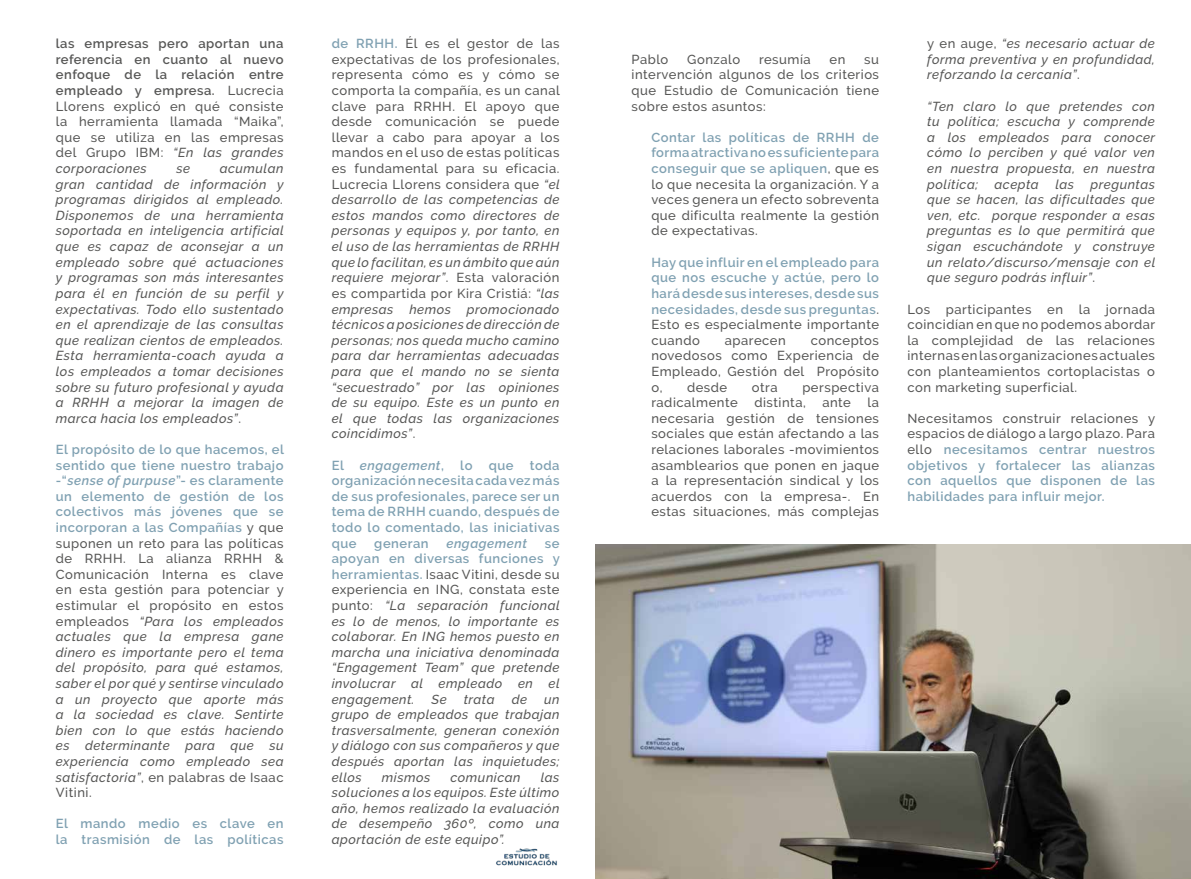
<style>
.page{position:relative;width:1191px;height:879px;background:#fff}
.page>*{position:absolute;margin:0;border:0;box-sizing:border-box;transform-origin:0 0}
.t1{font:italic 500 13px/15.6px "Raleway";letter-spacing:.04em;color:#575756;text-align:justify}
.t2{font:500 13px/15.6px "Raleway";letter-spacing:.04em;color:#575756;text-align:justify}
.t3{font:600 13px/15.6px "Raleway";letter-spacing:.04em;color:#80a1b2;text-align:justify}
.t4{font:italic 600 13px "Raleway";letter-spacing:.04em;color:#80a1b2}
.s1{font-weight:600}
.s2{font-style:italic}
.s3{font-style:normal}
.s4{font-weight:600;font-style:normal;color:#80a1b2}
.s5{font-weight:600;color:#80a1b2}
.s6{font-weight:500;color:#575756}
</style>
<div class="page">
<img style="left:595px;top:544px;width:596px;height:335px">
<img style="left:496px;top:848px;width:61px;height:18px">
<p class="t2" style="left:56px;top:36px;width:229px"><span class="s1">las empresas pero aportan una referencia en cuanto al nuevo enfoque de la relación entre empleado y empresa.</span> Lucrecia Llorens explicó en qué consiste la herramienta llamada “Maika”, que se utiliza en las empresas del Grupo IBM: <span class="s2">“En las grandes corporaciones</span></p>
<p class="t1" style="left:56px;top:161px;width:229px;text-indent:164px">acumulan gran cantidad de información y programas dirigidos al empleado.<br>Disponemos de una herramienta soportada en inteligencia artificial que es capaz de aconsejar a un empleado sobre qué actuaciones y programas son más interesantes para él en función de su perfil y expectativas. Todo ello sustentado en el aprendizaje de las consultas que realizan cientos de empleados.<br>Esta herramienta-coach ayuda a los empleados a tomar decisiones sobre su futuro profesional y ayuda a RRHH a mejorar la imagen de marca hacia los empleados”<span class="s3">.</span></p>
<p class="t1" style="left:56px;top:441px;width:230px"><span class="s4">El propósito de lo que hacemos, el sentido que tiene nuestro trabajo -“</span><span class="s5">sense of purpuse</span><span class="s4">”- es claramente un elemento de gestión de los colectivos más jóvenes que se incorporan a las Compañías</span> <span class="s3">y que suponen un reto para las políticas de RRHH. La alianza RRHH &amp; Comunicación Interna es clave en esta gestión para potenciar y estimular el propósito en estos empleados</span> “Para los empleados actuales que la empresa gane dinero es importante pero el tema del propósito, para qué estamos, saber el por qué y sentirse vinculado a un proyecto que aporte más a la sociedad es clave. Sentirte bien con lo que estás haciendo es determinante para que su experiencia como empleado sea satisfactoria”<span class="s3">, en palabras de Isaac Vitini.</span></p>
<p class="t3" style="left:56px;top:816px;width:229px">El mando medio es clave en la trasmisión de las políticas</p>
<p class="t1" style="left:176px;top:161px;width:15px">se</p>
<p class="t1" style="left:332px;top:36px;width:230px"><span class="s4">de RRHH.</span> <span class="s3">Él es el gestor de las expectativas de los profesionales, representa cómo es y cómo se comporta la compañía, es un canal clave para RRHH. El apoyo que desde comunicación se puede llevar a cabo para apoyar a los mandos en el uso de estas políticas es fundamental para su eficacia.<br>Lucrecia Llorens considera que</span> “el desarrollo de las competencias de estos mandos como directores de personas y equipos y, por tanto, en el uso de las herramientas de RRHH que lo facilitan, es un ámbito que aún requiere mejorar”<span class="s3">. Esta valoración es compartida por Kira Cristiá:</span> “las empresas hemos promocionado técnicos a posiciones de dirección de personas; nos queda mucho camino para dar herramientas adecuadas para que el mando no se sienta “secuestrado” por las opiniones de su equipo. Este es un punto en el que todas las organizaciones coincidimos”<span class="s3">.</span></p>
<p class="t4" style="left:332px;top:457px;width:114px"><span class="s3">El</span> engagement<span class="s3">,</span></p>
<p class="t3" style="left:460px;top:457px;width:55px">lo que</p>
<p class="t3" style="left:332px;top:457px;width:229px;text-indent:198px">toda organización necesita cada vez más de sus profesionales, parece ser un tema de RRHH cuando, después de todo lo comentado, las iniciativas que</p>
<p class="t3" style="left:374px;top:535px;width:56px">generan</p>
<p class="t4" style="left:446px;top:535px;width:82px">engagement</p>
<p class="t1" style="left:332px;top:535px;width:229px;text-indent:213px"><span class="s4">se apoyan en diversas funciones y herramientas.</span> <span class="s3">Isaac Vitini, desde su experiencia en ING, constata este punto:</span> “La separación funcional es lo de menos, lo importante es colaborar. En ING hemos puesto en marcha una iniciativa denominada “Engagement Team” que pretende involucrar al empleado en el engagement.</p>
<p class="t1" style="left:431px;top:691px;width:17px">Se</p>
<p class="t1" style="left:464px;top:691px;width:32px">trata</p>
<p class="t1" style="left:511px;top:691px;width:17px">de</p>
<p class="t1" style="left:332px;top:691px;width:229px;text-indent:212px">un grupo de empleados que trabajan trasversalmente, generan conexión y diálogo con sus compañeros y que después aportan las inquietudes; ellos</p>
<p class="t1" style="left:332px;top:769px;width:229px;text-indent:209px">las soluciones a los equipos. Este último año, hemos realizado la evaluación de desempeño 360º, como una aportación de este equipo”.</p>
<p class="t1" style="left:382px;top:769px;width:50px">mismos</p>
<p class="t1" style="left:450px;top:769px;width:72px">comunican</p>
<p class="t2" style="left:631px;top:51px;width:38px">Pablo</p>
<p class="t2" style="left:687px;top:51px;width:54px">Gonzalo</p>
<p class="t2" style="left:759px;top:51px;width:53px">resumía</p>
<p class="t2" style="left:829px;top:51px;width:17px">en</p>
<p class="t2" style="left:631px;top:51px;width:249px;text-indent:233px">su intervención algunos de los criterios que Estudio de Comunicación tiene sobre estos asuntos:</p>
<p class="t2" style="left:651px;top:129px;width:229px"><span class="s5">Contar las políticas de RRHH de forma atractiva no es suficiente para conseguir que se apliquen</span>, que es lo que necesita la organización. Y a veces genera un efecto sobreventa que dificulta realmente la gestión de expectativas.</p>
<p class="t3" style="left:651px;top:254px;width:229px">Hay que influir en el empleado para que nos escuche y actúe, pero lo hará desde sus intereses, desde sus necesidades, desde sus preguntas<span class="s6">.<br>Esto es especialmente importante cuando</span></p>
<p class="t2" style="left:651px;top:332px;width:229px;text-indent:159px">conceptos novedosos como Experiencia de Empleado, Gestión del Propósito o,</p>
<p class="t2" style="left:725px;top:332px;width:62px">aparecen</p>
<p class="t2" style="left:687px;top:379px;width:42px">desde</p>
<p class="t2" style="left:752px;top:379px;width:27px">otra</p>
<p class="t2" style="left:802px;top:379px;width:78px">perspectiva</p>
<p class="t2" style="left:651px;top:395px;width:88px">radicalmente</p>
<p class="t2" style="left:754px;top:395px;width:53px">distinta,</p>
<p class="t2" style="left:822px;top:395px;width:30px">ante</p>
<p class="t2" style="left:651px;top:395px;width:229px;text-indent:216px">la necesaria gestión de tensiones sociales que están afectando a las relaciones laborales -movimientos asamblearios que ponen en jaque a la representación sindical y los acuerdos con la empresa-. En estas situaciones, más complejas</p>
<p class="t1" style="left:927px;top:36px;width:229px"><span class="s3">y en auge,</span> “es necesario actuar de forma preventiva y en profundidad, reforzando la cercanía”<span class="s3">.</span></p>
<p class="t1" style="left:927px;top:98px;width:229px">“Ten claro lo que pretendes con tu política; escucha y comprende a los empleados para conocer cómo lo perciben y qué valor ven en nuestra propuesta, en nuestra política;</p>
<p class="t1" style="left:994px;top:176px;width:46px">acepta</p>
<p class="t1" style="left:1055px;top:176px;width:20px">las</p>
<p class="t1" style="left:927px;top:176px;width:229px;text-indent:163px">preguntas que se hacen, las dificultades que ven, etc. porque responder a esas preguntas es lo que permitirá que sigan escuchándote y construye un relato/discurso/mensaje con el que seguro podrás influir”<span class="s3">.</span></p>
<p class="t2" style="left:907px;top:301px;width:249px">Los participantes en la jornada coincidían en que no podemos abordar la complejidad de las relaciones internas en las organizaciones actuales con planteamientos cortoplacistas o con marketing superficial.</p>
<p class="t3" style="left:907px;top:410px;width:249px"><span class="s6">Necesitamos construir relaciones y espacios de diálogo a largo plazo. Para ello</span> necesitamos centrar nuestros objetivos y fortalecer las alianzas con aquellos que disponen de las habilidades para influir mejor.</p>
</div>
